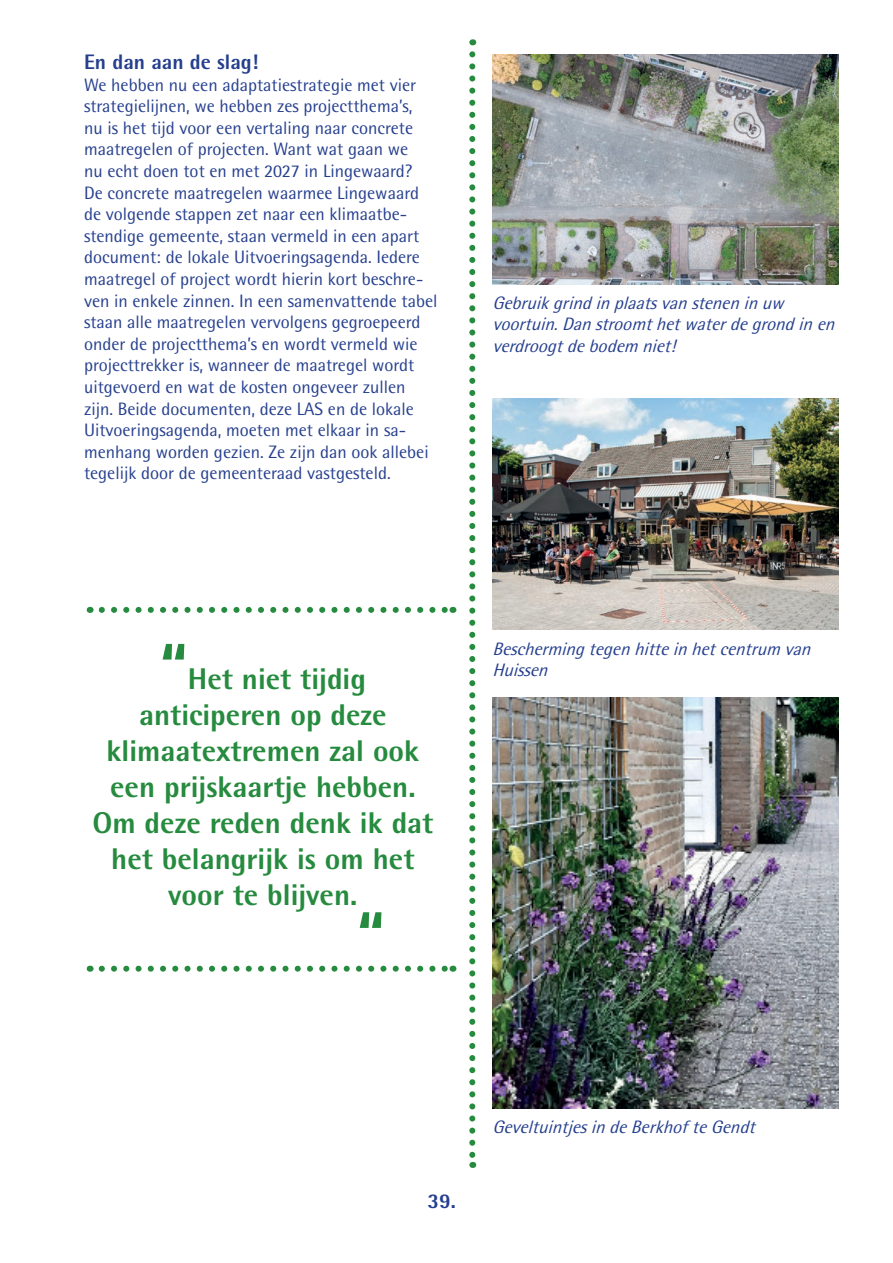
<style>
.page{position:relative;width:893px;height:1263px;background:#fff}
.page>*{position:absolute;margin:0;border:0;box-sizing:border-box;transform-origin:0 0}
.t1{font:800 66px "Rotis Semi Sans Std";color:#268b3e}
.t2{font:800 30px/36px "Rotis Semi Sans Std";color:#268b3e;text-align:center}
.t3{font:800 21px "Rotis Semi Sans Std";color:#253f8e}
.t4{font:18px/21.6px "Rotis Semi Sans Std";color:#253f8e}
.t5{font:italic 18px/21.6px "Rotis Semi Sans Std";color:#253f8e}
.s1{font-size:66px}
</style>
<div class="page">
<svg style="left:102px;top:607px;width:344px;height:6px"></svg>
<svg style="left:102px;top:966px;width:344px;height:6px"></svg>
<img style="left:492px;top:54px;width:347px;height:231px">
<img style="left:492px;top:697px;width:347px;height:411px">
<svg style="left:469px;top:54px;width:6px;height:1114px"></svg>
<img style="left:492px;top:398px;width:347px;height:231px">
<p class="t3" style="left:84px;top:48px;width:176px">En dan aan de slag!</p>
<p class="t4" style="left:84px;top:73px;width:355px">We hebben nu een adaptatiestrategie met vier strategielijnen, we hebben zes projectthema’s,<br>nu is het tijd voor een vertaling naar concrete maatregelen of projecten. Want wat gaan we<br>nu echt doen tot en met 2027 in Lingewaard?<br>De concrete maatregelen waarmee Lingewaard de volgende stappen zet naar een klimaatbe&shy;stendige gemeente, staan vermeld in een apart document: de lokale Uitvoeringsagenda. Iedere maatregel of project wordt hierin kort beschre&shy;ven in enkele zinnen. In een samenvattende tabel staan alle maatregelen vervolgens gegroepeerd onder de projectthema’s en wordt vermeld wie projecttrekker is, wanneer de maatregel wordt uitgevoerd en wat de kosten ongeveer zullen zijn. Beide documenten, deze LAS en de lokale Uitvoeringsagenda, moeten met elkaar in sa&shy;menhang worden gezien. Ze zijn dan ook allebei tegelijk door de gemeenteraad vastgesteld.</p>
<p class="t5" style="left:492px;top:292px;width:349px">Gebruikgrindinplaatsvansteneninuw voortuin.Danstroomthetwaterdegrondinen verdroogtdebodem niet!</p>
<h2 class="t2" style="left:92px;top:661px;width:343px"><span class="s1">“</span>Het niet tijdig anticiperen op deze klimaatextremen zal ook een prijskaartje hebben.<br>Om deze reden denk ik dat het belangrijk is om het voor te blijven.</h2>
<h1 class="t1" style="left:357px;top:893px;width:30px">“</h1>
<p class="t5" style="left:492px;top:638px;width:325px">Beschermingtegenhitteinhetcentrum van<br>Huissen</p>
<p class="t3" style="left:428px;top:1187px;width:30px">39.</p>
<p class="t5" style="left:492px;top:1116px;width:269px">GeveltuintjesindeBerkhofteGendt</p>
</div>
